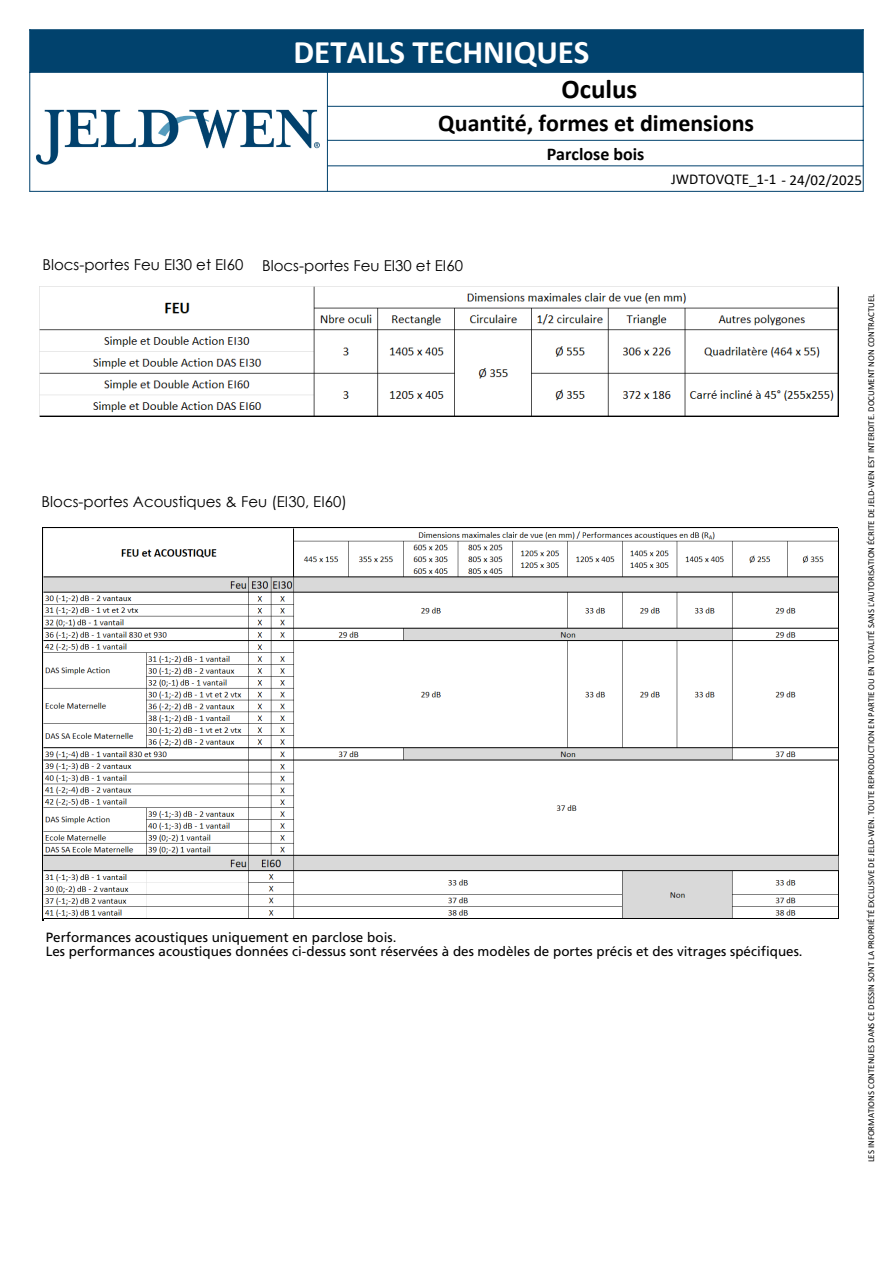
<style>
.page{position:relative;width:893px;height:1263px;background:#fff}
.page>*{position:absolute;margin:0;border:0;box-sizing:border-box;transform-origin:0 0}
.t1{font:700 33px "Calibri";color:#fff}
.t2{font:700 27px "Calibri";color:#000}
.t3{font:700 24px "Calibri";color:#000}
.t4{font:700 18px "Calibri";color:#000}
.t5{font:15px "Century Gothic";color:#000}
.t6{font:15px "Calibri";color:#000}
.t7{font:13.35px/13.5px "Frutiger";color:#000}
.t8{font:9px "Calibri";color:#000}
</style>
<div class="page">
<hr style="left:43px;top:527px;width:795px;height:1px;background:#000">
<hr style="left:43px;top:528px;width:1px;height:392px;background:#000">
<img style="left:36px;top:109px;width:284px;height:56px">
<hr style="left:327px;top:165px;width:536px;height:1px;background:#01416d">
<hr style="left:30px;top:191px;width:833px;height:1px;background:#01416d">
<hr style="left:863px;top:30px;width:1px;height:161px;background:#01426d">
<hr style="left:29px;top:30px;width:1px;height:161px;background:#01426d">
<hr style="left:327px;top:106px;width:1px;height:85px;background:#01426d">
<hr style="left:30px;top:29px;width:833px;height:1px;background:#01426d">
<hr style="left:327px;top:106px;width:536px;height:1px;background:#01426d">
<hr style="left:327px;top:140px;width:536px;height:1px;background:#01426d">
<hr style="left:327px;top:72px;width:536px;height:1px;background:#01426d">
<hr style="left:30px;top:72px;width:297px;height:1px;background:#01426d">
<hr style="left:327px;top:72px;width:1px;height:34px;background:#01426d">
<div style="left:30px;top:30px;width:833px;height:42px;background:#01426d"></div>
<img style="left:39px;top:287px;width:800px;height:129px">
<img style="left:44px;top:529px;width:794px;height:390px">
<h1 class="t1" style="left:293px;top:28px;width:298px">DETAILS TECHNIQUES</h1>
<h2 class="t2" style="left:561px;top:70px;width:77px">Oculus</h2>
<h3 class="t3" style="left:438px;top:106px;width:317px">Quantité, formes et dimensions</h3>
<h3 class="t4" style="left:547px;top:141px;width:99px">Parclose bois</h3>
<h3 class="t6" style="left:671px;top:169px;width:192px">JWDTOVQTE_1-1 - 24/02/2025</h3>
<h3 class="t5" style="left:43px;top:254px;width:202px">Blocs-portes Feu EI30 et EI60</h3>
<h3 class="t5" style="left:262px;top:255px;width:202px">Blocs-portes Feu EI30 et EI60</h3>
<h3 class="t5" style="left:42px;top:491px;width:307px">Blocs-portes Acoustiques &amp; Feu (EI30, EI60)</h3>
<h3 class="t7" style="left:46px;top:931px;width:758px">Performances acoustiques uniquement en parclose bois.<br>Les performances acoustiques données ci-dessus sont réservées à des modèles de portes précis et des vitrages spécifiques.</h3>
<p class="t8" style="left:865px;top:1162px;width:869px;rotate:-90deg">LES INFORMATIONS CONTENUES DANS CE DESSIN SONT LA PROPRIÉTÉ EXCLUSIVE DE JELD-WEN. TOUTE REPRODUCTION EN PARTIE OU EN TOTALITÉ SANS L'AUTORISATION ÉCRITE DE JELD-WEN EST INTERDITE. DOCUMENT NON CONTRACTUEL</p>
</div>
